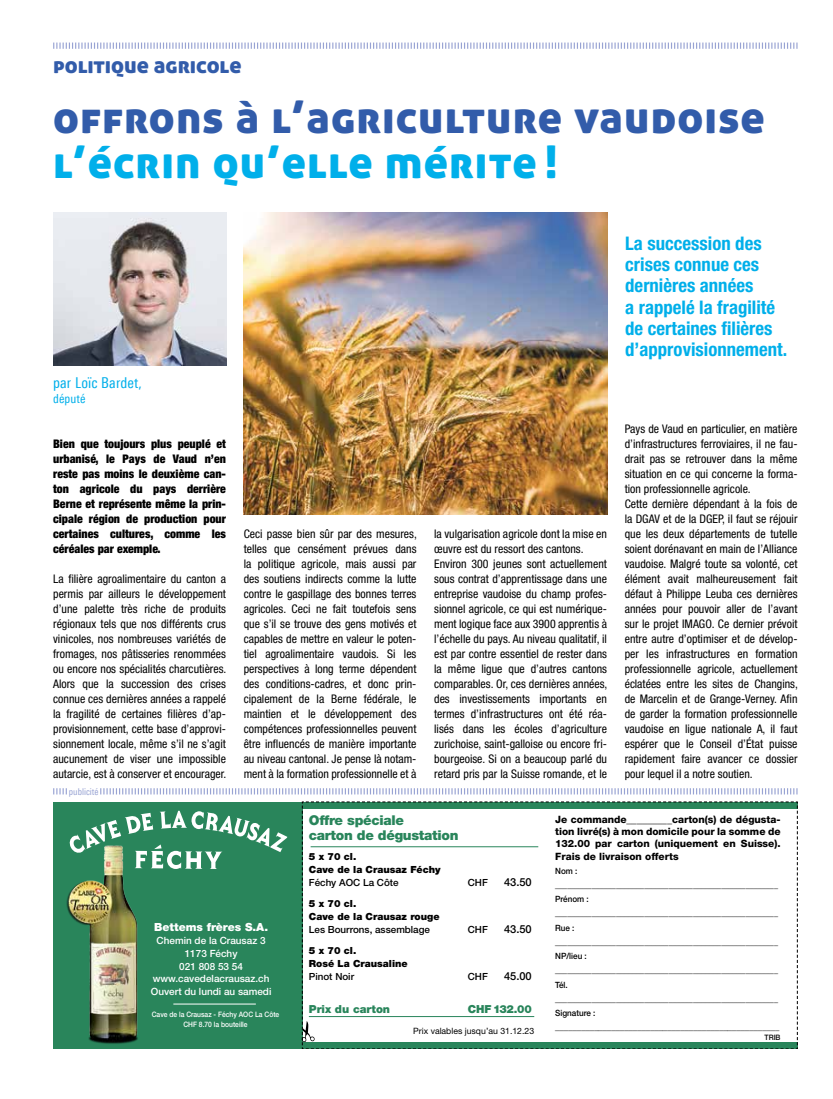
<style>
.page{position:relative;width:833px;height:1099px;background:#fff}
.page>*{position:absolute;margin:0;border:0;box-sizing:border-box;transform-origin:0 0}
.t1{font:45px "Aller Display";letter-spacing:.025em;color:#325caa}
.t2{font:45px "Aller Display";letter-spacing:.025em;color:#00afea}
.t3{font:22.5px "Aller Display";letter-spacing:-.005em;color:#325caa}
.t4{font:700 condensed 18.75px/21.2px "Helvetica Neue LT Pro";color:#00afea}
.t5{font:15px "Linotype Univers 420 Cn";letter-spacing:.01em;color:#00afea}
.t6{font:900 13.5px/14.6px "Helvetica Neue LT Std";letter-spacing:-.02em;color:#29855b}
.t7{font:12.5px "Linotype Univers 420 Cn";letter-spacing:.01em;color:#00afea}
.t8{font:condensed 11.88px/15px "Helvetica Neue LT Pro";color:#000;text-align:justify}
.t9{font:900 condensed 11.88px/15px "Helvetica Neue LT Pro";color:#000;text-align:justify}
.t10{font:900 11.25px "Helvetica Neue LT Std";color:#fff}
.t11{font:900 11.12px "Helvetica Neue LT Std";color:#29855b}
.t12{font:500 11.12px "Helvetica Neue LT Std";color:#000}
.t13{font:800 10.12px/12.4px "Helvetica Neue LT Std";color:#000;text-align:justify}
.t14{font:500 10px/12.5px "Helvetica Neue LT Std";color:#fff;text-align:center}
.t15{font:900 9.88px/13.1px "Helvetica Neue LT Std";color:#000}
.t16{font:500 9.88px "Helvetica Neue LT Std";color:#000}
.t17{font:9.38px "Linotype Univers 420 Cn";color:#98a3d3}
.t18{font:8.75px "Helvetica Neue LT Std";color:#000}
.t19{font:500 8.62px/14.2px "Helvetica Neue LT Std";color:#000;scale:.94 1}
.t20{font:500 7.5px/9.8px "Helvetica Neue LT Std";color:#fff;text-align:center;scale:.9 1}
.t21{font:500 7.5px "Helvetica Neue LT Std";color:#000;scale:.94 1}
</style>
<div class="page">
<svg style="left:53px;top:42px;width:745px;height:7px"></svg>
<img style="left:244px;top:213px;width:364px;height:301px">
<img style="left:53px;top:213px;width:174px;height:152px">
<svg style="left:53px;top:788px;width:745px;height:7px"></svg>
<div style="left:68px;top:782px;width:31px;height:14px;background:#fff"></div>
<div style="left:53px;top:802px;width:250px;height:246px;background:#29855b"></div>
<svg style="left:70px;top:810px;width:217px;height:59px"></svg>
<hr style="left:173px;top:1003px;width:83px;height:1px;background:#fff">
<svg style="left:302px;top:802px;width:496px;height:247px"></svg>
<img style="left:66px;top:841px;width:79px;height:203px">
<hr style="left:311px;top:846px;width:227px;height:1px;background:#29855b">
<h2 class="t3" style="left:53px;top:50px;width:190px">politique agricole</h2>
<h1 class="t1" style="left:53px;top:88px;width:713px">offrons à l’agriculture vaudoise</h1>
<h1 class="t2" style="left:53px;top:133px;width:506px">l’écrin qu’elle mérite !</h1>
<p class="t5" style="left:53px;top:373px;width:90px">par Loïc Bardet,</p>
<p class="t7" style="left:53px;top:391px;width:34px">député</p>
<p class="t9" style="left:53px;top:436px;width:174px">Bien que toujours plus peuplé et urbanisé, le Pays de Vaud n’en reste pas moins le deuxième can&shy;ton agricole du pays derrière Berne et représente même la prin&shy;cipale région de production pour certaines cultures, comme les céréales par exemple.</p>
<p class="t8" style="left:53px;top:571px;width:175px">La filière agroalimentaire du canton a permis par ailleurs le développement d’une palette très riche de produits régionaux tels que nos différents crus vinicoles, nos nombreuses variétés de fromages, nos pâtisseries renommées ou encore nos spécialités charcutières.<br>Alors que la succession des crises connue ces dernières années a rappelé la fragilité de certaines filières d’ap&shy;provisionnement, cette base d’approvi&shy;sionnement locale, même s’il ne s’agit aucunement de viser une impossible autarcie, est à conserver et encourager.</p>
<p class="t17" style="left:69px;top:785px;width:31px">publicité</p>
<p class="t8" style="left:244px;top:526px;width:175px">Ceci passe bien sûr par des mesures, telles que censément prévues dans la politique agricole, mais aussi par des soutiens indirects comme la lutte contre le gaspillage des bonnes terres agricoles. Ceci ne fait toutefois sens que s’il se trouve des gens motivés et capables de mettre en valeur le poten&shy;tiel agroalimentaire vaudois. Si les perspectives à long terme dépendent des conditions-cadres, et donc prin&shy;cipalement de la Berne fédérale, le maintien et le développement des compétences professionnelles peuvent être influencés de manière importante au niveau cantonal. Je pense là notam&shy;ment à la formation professionnelle et à</p>
<p class="t8" style="left:434px;top:526px;width:175px;text-align:left">la vulgarisation agricole dont la mise en œuvre est du ressort des cantons.<br>Environ 300 jeunes sont actuellement sous contrat d’apprentissage dans une entreprise vaudoise du champ profes&shy;sionnel agricole, ce qui est numérique&shy;ment logique face aux 3900 apprentis à l’échelle du pays. Au niveau qualitatif, il est par contre essentiel de rester dans la même ligue que d’autres cantons comparables. Or, ces dernières années, des investissements importants en termes d’infrastructures ont été réa&shy;lisés dans les écoles d’agriculture zurichoise, saint-galloise ou encore fri&shy;bourgeoise. Si on a beaucoup parlé du retard pris par la Suisse romande, et le</p>
<h3 class="t4" style="left:625px;top:232px;width:163px">La succession des crises connue ces dernières années<br>a rappelé la fragilité de certaines filières d’approvisionnement.</h3>
<p class="t8" style="left:625px;top:421px;width:175px;text-align:left">Pays de Vaud en particulier, en matière d’infrastructures ferroviaires, il ne fau&shy;drait pas se retrouver dans la même situation en ce qui concerne la forma&shy;tion professionnelle agricole.<br>Cette dernière dépendant à la fois de la DGAV et de la DGEP, il faut se réjouir que les deux départements de tutelle soient dorénavant en main de l’Alliance vaudoise. Malgré toute sa volonté, cet élément avait malheureusement fait défaut à Philippe Leuba ces dernières années pour pouvoir aller de l’avant sur le projet IMAGO. Ce dernier prévoit entre autre d’optimiser et de dévelop&shy;per les infrastructures en formation professionnelle agricole, actuellement éclatées entre les sites de Changins, de Marcelin et de Grange-Verney. Afin de garder la formation professionnelle vaudoise en ligue nationale A, il faut espérer que le Conseil d’état puisse rapidement faire avancer ce dossier pour lequel il a notre soutien.</p>
<p class="t10" style="left:154px;top:919px;width:115px">Bettems frères S.A.</p>
<p class="t14" style="left:153px;top:933px;width:118px">Chemin de la Crausaz 3<br>1173 Féchy<br>021 808 53 54 www.cavedelacrausaz.ch</p>
<p class="t14" style="left:151px;top:984px;width:122px">Ouvert du lundi au samedi</p>
<p class="t20" style="left:152px;top:1009px;width:143px">Cave de la Crausaz - Féchy AOC La Côte<br>CHF 8.70 la bouteille</p>
<p class="t6" style="left:309px;top:812px;width:151px">Offre spéciale<br>carton de dégustation</p>
<p class="t15" style="left:309px;top:850px;width:133px">5 x 70 cl.<br>Cave de la Crausaz Féchy</p>
<p class="t16" style="left:309px;top:877px;width:91px">Féchy AOC La Côte</p>
<p class="t16" style="left:468px;top:877px;width:22px">CHF</p>
<p class="t12" style="left:504px;top:875px;width:29px">43.50</p>
<p class="t15" style="left:309px;top:896px;width:132px">5 x 70 cl.<br>Cave de la Crausaz rouge</p>
<p class="t16" style="left:309px;top:923px;width:123px">Les Bourrons, assemblage</p>
<p class="t16" style="left:468px;top:923px;width:22px">CHF</p>
<p class="t12" style="left:504px;top:922px;width:29px">43.50</p>
<p class="t15" style="left:309px;top:943px;width:100px">5 x 70 cl.<br>Rosé La Crausaline</p>
<p class="t16" style="left:309px;top:970px;width:47px">Pinot Noir</p>
<p class="t16" style="left:468px;top:970px;width:22px">CHF</p>
<p class="t12" style="left:504px;top:969px;width:29px">45.00</p>
<p class="t11" style="left:309px;top:1002px;width:83px">Prix du carton</p>
<p class="t11" style="left:468px;top:1002px;width:66px">CHF 132.00</p>
<p class="t18" style="left:413px;top:1025px;width:122px">Prix valables jusqu’au 31.12.23</p>
<p class="t13" style="left:555px;top:812px;width:227px">Je commande_________carton(s) de dégusta&shy;tion livré(s) à mon domicile pour la somme de 132.00 par carton (uniquement en Suisse).<br>Frais de livraison offerts</p>
<p class="t19" style="left:555px;top:863px;width:240px">Nom : _______________________________________________________ Prénom : _______________________________________________________ Rue : _______________________________________________________ NP/lieu : _______________________________________________________ Tél. _______________________________________________________ Signature : ____________________________________________________</p>
<p class="t21" style="left:764px;top:1032px;width:19px">TRIB</p>
</div>
